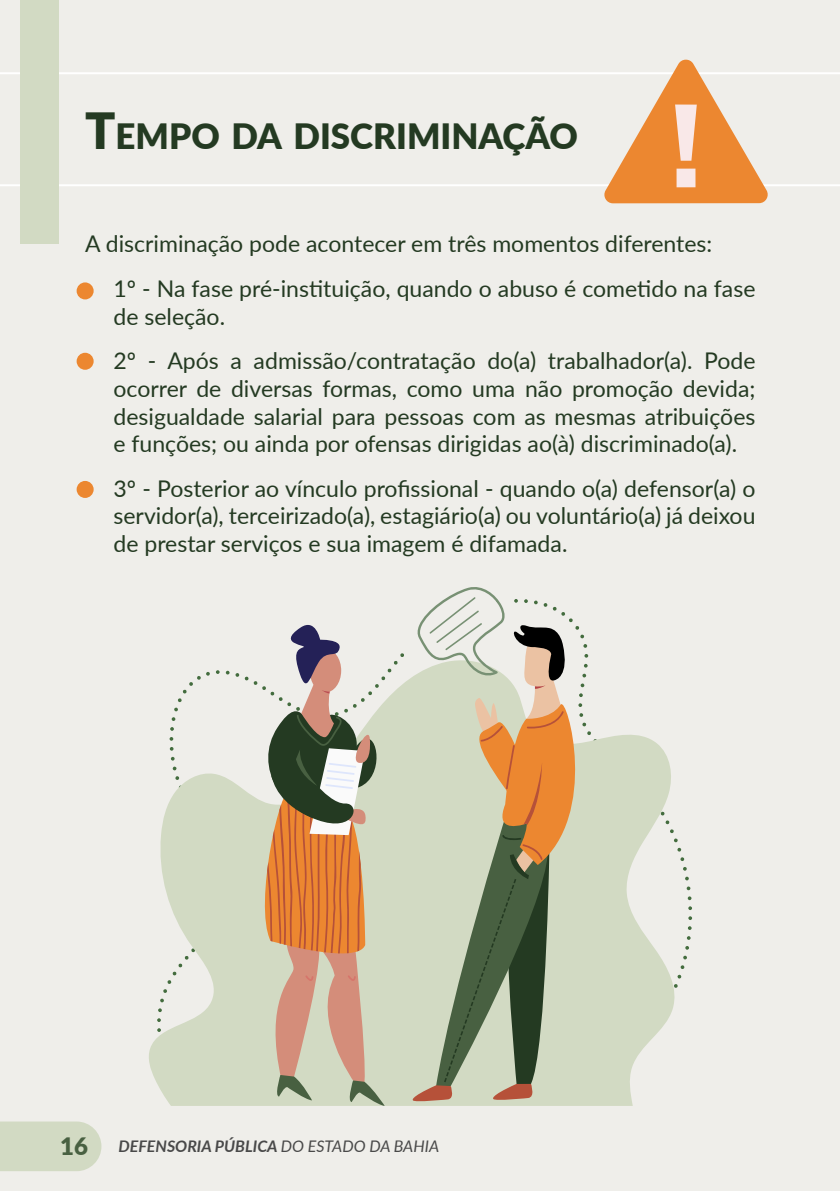
<style>
.page{position:relative;width:840px;height:1191px;background:#fff}
.page>*{position:absolute;margin:0;border:0;box-sizing:border-box;transform-origin:0 0}
.t1{font:900 35px "Lato";color:#243a22}
.t2{font:900 24px "Lato";color:#486041}
.t3{font:23px/27.6px "Lato";color:#243a22}
.t4{font:italic 700 16px "Lato";color:#494949}
.s1{font-size:49.8px}
.s2{font-weight:400}
</style>
<div class="page">
<div style="left:0;top:0;width:839px;height:1191px;background:#efeeea"></div>
<svg style="left:0;top:1121px;width:101px;height:50px"></svg>
<svg style="left:149px;top:656px;width:529px;height:450px;fill:#d2dac3"></svg>
<svg style="left:0;top:72px;width:839px;height:114px"></svg>
<svg style="left:602px;top:59px;width:167px;height:144px"></svg>
<svg style="left:252px;top:625px;width:132px;height:481px"></svg>
<div style="left:77px;top:282px;width:17px;height:17px;background:#ec8730;border-radius:50%"></div>
<div style="left:77px;top:353px;width:17px;height:17px;background:#ec8730;border-radius:50%"></div>
<div style="left:77px;top:481px;width:17px;height:17px;background:#ec8730;border-radius:50%"></div>
<svg style="left:408px;top:587px;width:191px;height:515px"></svg>
<div style="left:20px;top:0;width:38px;height:244px;background:#d2dac3"></div>
<h1 class="t1" style="left:85px;top:110px;width:494px"><span class="s1">T</span>EMPO DA DISCRIMINAÇÃO</h1>
<p class="t3" style="left:113px;top:221px;width:643px;line-height:44.6px;text-indent:-28px">A discriminação pode acontecer em três momentos diferentes:<br>1º - Na fase pré-instituição, quando o abuso é cometido na fase</p>
<p class="t3" style="left:113px;top:293px;width:643px;line-height:44.6px">de seleção.<br>2º - Após a admissão/contratação do(a) trabalhador(a). Pode</p>
<p class="t3" style="left:113px;top:374px;width:643px;text-align:justify">ocorrer de diversas formas, como uma não promoção devida; desigualdade salarial para pessoas com as mesmas atribuições e funções; ou ainda por ofensas dirigidas ao(à) discriminado(a).</p>
<p class="t3" style="left:113px;top:473px;width:643px;text-align:justify">3º - Posterior ao vínculo profissional - quando o(a) defensor(a) o servidor(a), terceirizado(a), estagiário(a) ou voluntário(a) já deixou de prestar serviços e sua imagem é difamada.</p>
<p class="t2" style="left:60px;top:1128px;width:29px">16</p>
<p class="t4" style="left:118px;top:1134px;width:322px">DEFENSORIA PÚBLICA <span class="s2">DO ESTADO DA BAHIA</span></p>
</div>
